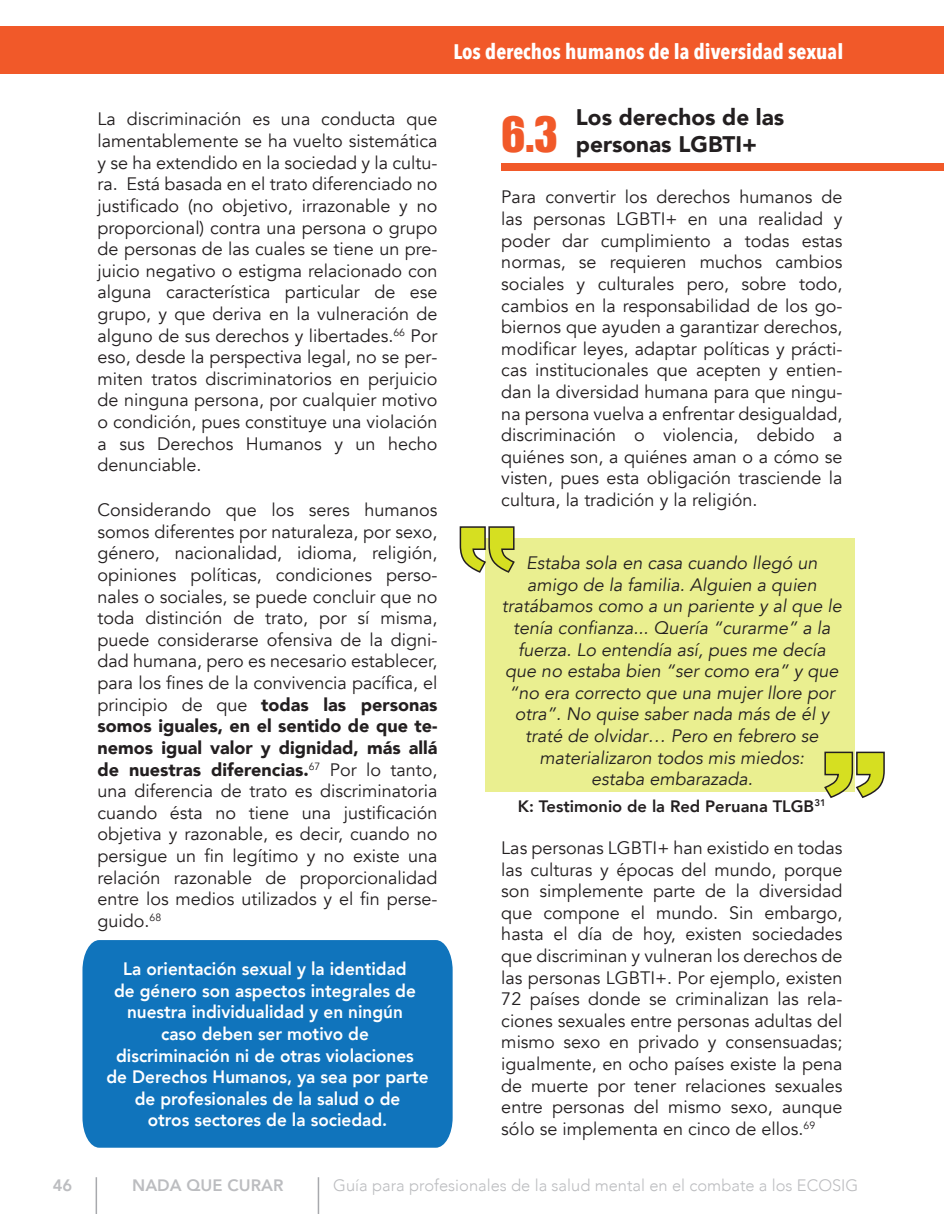
<style>
.page{position:relative;width:944px;height:1214px;background:#fff}
.page>*{position:absolute;margin:0;border:0;box-sizing:border-box;transform-origin:0 0}
.t1{font:900 112.5px "Arial";color:#d6df21;scale:1.14 1}
.t2{font:45px "Gabo Drive";color:#f15929}
.t3{font:900 22.5px/27px "Avenir";color:#231f20}
.t4{font:700 21px "Avenir Next Condensed";color:#fff}
.t5{font:18px/21.6px "Avenir";color:#231f20;text-align:justify}
.t6{font:italic 18px/21.6px "Avenir";color:#231f20;text-align:center}
.t7{font:800 18px/21.6px "Avenir";color:#fff;text-align:center;scale:.95 1}
.t8{font:300 16.5px "Avenir";color:#bcbdc0}
.t9{font:800 16.5px "Avenir";color:#231f20}
.t10{font:800 16.5px "Avenir";color:#bcbdc0}
.s1{font-weight:900}
</style>
<div class="page">
<div style="left:0;top:27px;width:943px;height:47px;background:#f15929"></div>
<div style="left:82px;top:940px;width:370px;height:207px;background:#1074bc"></div>
<div style="left:501px;top:164px;width:443px;height:7px;background:#f15929"></div>
<hr style="left:318px;top:1177px;width:1px;height:37px;background:#a8a9ad">
<hr style="left:96px;top:1177px;width:1px;height:37px;background:#a8a9ad">
<div style="left:486px;top:538px;width:369px;height:253px;background:#eaef90"></div>
<svg style="left:823px;top:751px;width:62px;height:47px"></svg>
<svg style="left:459px;top:526px;width:56px;height:48px"></svg>
<p class="t10" style="left:53px;top:1172px;width:21px">46</p>
<p class="t4" style="left:453px;top:39px;width:391px">Los derechos humanos de la diversidad sexual</p>
<p class="t5" style="left:98px;top:109px;width:341px">La discriminación es una conducta que lamentablemente se ha vuelto sistemática y se ha extendido en la sociedad y la cultu&shy;ra. Está basada en el trato diferenciado no justificado (no objetivo, irrazonable y no proporcional) contra una persona o grupo de personas de las cuales se tiene un pre&shy;juicio negativo o estigma relacionado con alguna característica particular de ese grupo, y que deriva en la vulneración de alguno de sus derechos y libertades.<sup>66</sup> Por eso, desde la perspectiva legal, no se per&shy;miten tratos discriminatorios en perjuicio de ninguna persona, por cualquier motivo o condición, pues constituye una violación a sus Derechos Humanos y un hecho denunciable.</p>
<p class="t5" style="left:98px;top:499px;width:341px">Considerando que los seres humanos somos diferentes por naturaleza, por sexo, género, nacionalidad, idioma, religión, opiniones políticas, condiciones perso&shy;nales o sociales, se puede concluir que no toda distinción de trato, por sí misma, puede considerarse ofensiva de la digni&shy;dad humana, pero es necesario establecer, para los fines de la convivencia pacífica, el principio de que <span class="s1">todas las personas somos iguales, en el sentido de que te&shy;nemos igual valor y dignidad, más allá de nuestras diferencias.</span><sup>67</sup> Por lo tanto, una diferencia de trato es discriminatoria cuando ésta no tiene una justificación objetiva y razonable, es decir, cuando no persigue un fin legítimo y no existe una relación razonable de proporcionalidad entre los medios utilizados y el fin perse&shy;guido.<sup>68</sup></p>
<p class="t7" style="left:106px;top:958px;width:340px">La orientación sexual y la identidad<br>de género son aspectos integrales de nuestra individualidad y en ningún<br>caso deben ser motivo de discriminación ni de otras violaciones de Derechos Humanos, ya sea por parte de profesionales de la salud o de<br>otros sectores de la sociedad.</p>
<h2 class="t2" style="left:501px;top:103px;width:58px">6.3</h2>
<p class="t3" style="left:576px;top:103px;width:210px">Los derechos de las personas LGBTI+</p>
<p class="t5" style="left:501px;top:187px;width:343px">Para convertir los derechos humanos de las personas LGBTI+ en una realidad y poder dar cumplimiento a todas estas normas, se requieren muchos cambios sociales y culturales pero, sobre todo, cambios en la responsabilidad de los go&shy;biernos que ayuden a garantizar derechos, modificar leyes, adaptar políticas y prácti&shy;cas institucionales que acepten y entien&shy;dan la diversidad humana para que ningu&shy;na persona vuelva a enfrentar desigualdad, discriminación o violencia, debido a quiénes son, a quiénes aman o a cómo se visten, pues esta obligación trasciende la cultura, la tradición y la religión.</p>
<p class="t6" style="left:502px;top:552px;width:341px">Estaba sola en casa cuando llegó un amigo de la familia. Alguien a quien tratábamos como a un pariente y al que le tenía confianza... Quería “curarme” a la fuerza. Lo entendía así, pues me decía que no estaba bien “ser como era” y que “no era correcto que una mujer llore por otra”. No quise saber nada más de él y traté de olvidar… Pero en febrero se materializaron todos mis miedos:<br>estaba embarazada.</p>
<h1 class="t1" style="left:887px;top:837px;width:58px;rotate:-180deg">“</h1>
<p class="t9" style="left:518px;top:793px;width:309px">K: Testimonio de la Red Peruana TLGB<sup>31</sup></p>
<p class="t5" style="left:501px;top:837px;width:343px">Las personas LGBTI+ han existido en todas las culturas y épocas del mundo, porque son simplemente parte de la diversidad que compone el mundo. Sin embargo, hasta el día de hoy, existen sociedades que discriminan y vulneran los derechos de las personas LGBTI+. Por ejemplo, existen 72 países donde se criminalizan las rela&shy;ciones sexuales entre personas adultas del mismo sexo en privado y consensuadas; igualmente, en ocho países existe la pena de muerte por tener relaciones sexuales entre personas del mismo sexo, aunque sólo se implementa en cinco de ellos.<sup>69</sup></p>
<p class="t10" style="left:132px;top:1172px;width:153px">NADA QUE CURAR</p>
<p class="t8" style="left:333px;top:1175px;width:526px">Guía para profesionales de la salud mental en el combate a los ECOSIG</p>
</div>
